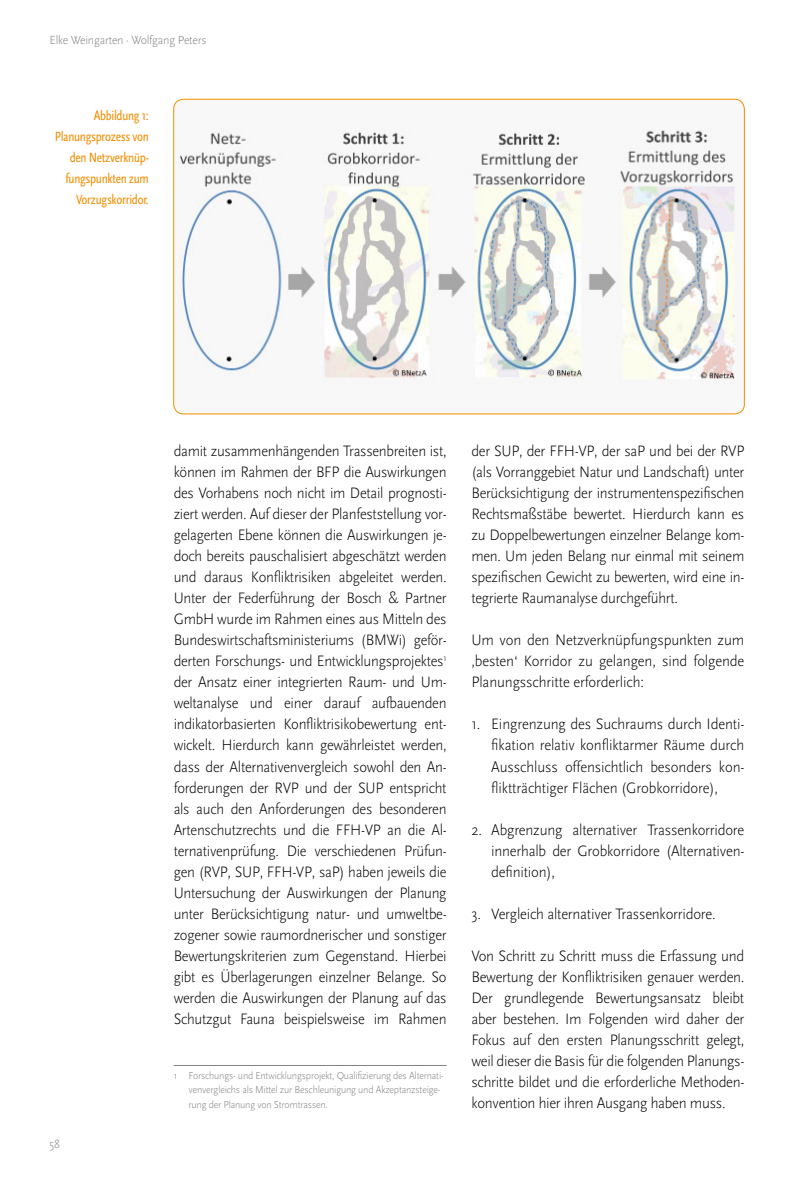
<style>
.page{position:relative;width:794px;height:1191px;background:#fff}
.page>*{position:absolute;margin:0;border:0;box-sizing:border-box;transform-origin:0 0}
.t1{font:300 15.75px/21px "Scala Sans Pro";letter-spacing:-.015em;color:#000;text-align:justify;scale:.94 1}
.t2{font:300 15.75px/21px "Scala Sans Pro";letter-spacing:-.015em;color:#000;text-align:justify;scale:.95 1}
.t3{font:condensed 14px/21px "Scala Sans Pro";letter-spacing:-.02em;color:#f38e00;text-align:right;scale:.95 1}
.t4{font:300 12.25px "Scala Sans Pro";letter-spacing:-.02em;color:#818383}
.t5{font:300 10.5px/14px "Scala Sans Pro";letter-spacing:-.02em;color:#818383;scale:.95 1}
</style>
<div class="page">
<hr style="left:174px;top:1065px;width:272px;height:1px;background:#818383">
<img style="left:174px;top:99px;width:570px;height:315px;border-radius:10px">
<p class="t4" style="left:50px;top:35px;width:158px">Elke Weingarten · Wolfgang Peters</p>
<p class="t3" style="left:55px;top:106px;width:100px">Abbildung 1:<br>Planungsprozess von den Netzverknüp&shy;fungspunkten zum<br>Vorzugskorridor.</p>
<p class="t4" style="left:50px;top:1139px;width:12px">58</p>
<p class="t1" style="left:174px;top:442px;width:292px">damit zusammenhängenden Trassenbreiten ist, können im Rahmen der BFP die Auswirkungen des Vorhabens noch nicht im Detail prognosti&shy;ziert werden. Auf dieser der Planfeststellung vor&shy;gelagerten Ebene können die Auswirkungen je&shy;doch bereits pauschalisiert abgeschätzt werden und daraus Konfliktrisiken abgeleitet werden.<br>Unter der Federführung der Bosch &amp; Partner GmbH wurde im Rahmen eines aus Mitteln des Bundeswirtschaftsministeriums (BMWi) geför&shy;derten Forschungs- und Entwicklungsprojektes<sup>1 </sup>der Ansatz einer integrierten Raum- und Um&shy;weltanalyse und einer darauf aufbauenden indikatorbasierten Konfliktrisikobewertung ent&shy;wickelt. Hierdurch kann gewährleistet werden, dass der Alternativenvergleich sowohl den An&shy;forderungen der RVP und der SUP entspricht als auch den Anforderungen des besonderen Artenschutzrechts und die FFH-VP an die Al&shy;ternativenprüfung. Die verschiedenen Prüfun&shy;gen (RVP, SUP, FFH-VP, saP) haben jeweils die Untersuchung der Auswirkungen der Planung unter Berücksichtigung natur- und umweltbe&shy;zogener sowie raumordnerischer und sonstiger Bewertungskriterien zum Gegenstand. Hierbei gibt es Überlagerungen einzelner Belange. So werden die Auswirkungen der Planung auf das Schutzgut Fauna beispielsweise im Rahmen</p>
<p class="t5" style="left:189px;top:1070px;width:270px;text-indent:-15px">1 Forschungs- und Entwicklungsprojekt‚ Qualifizierung des Alternati&shy;venvergleichs als Mittel zur Beschleunigung und Akzeptanzsteige&shy;rung der Planung von Stromtrassen.</p>
<p class="t1" style="left:471px;top:442px;width:292px">der SUP, der FFH-VP, der saP und bei der RVP (als Vorranggebiet Natur und Landschaft) unter Berücksichtigung der instrumentenspezifischen Rechtsmaßstäbe bewertet. Hierdurch kann es zu Doppelbewertungen einzelner Belange kom&shy;men. Um jeden Belang nur einmal mit seinem spezifischen Gewicht zu bewerten, wird eine in&shy;tegrierte Raumanalyse durchgeführt.</p>
<p class="t2" style="left:471px;top:631px;width:289px">Um von den Netzverknüpfungspunkten zum ‚besten‘ Korridor zu gelangen, sind folgende Planungsschritte erforderlich:</p>
<p class="t2" style="left:491px;top:715px;width:268px;text-indent:-20px">1. Eingrenzung des Suchraums durch Identi&shy;fikation relativ konfliktarmer Räume durch Ausschluss offensichtlich besonders kon&shy;fliktträchtiger Flächen (Grobkorridore),</p>
<p class="t2" style="left:491px;top:820px;width:268px;text-indent:-20px">2. Abgrenzung alternativer Trassenkorridore innerhalb der Grobkorridore (Alternativen&shy;definition),</p>
<p class="t2" style="left:471px;top:904px;width:258px">3. Vergleich alternativer Trassenkorridore.</p>
<p class="t2" style="left:471px;top:946px;width:289px">Von Schritt zu Schritt muss die Erfassung und Bewertung der Konfliktrisiken genauer werden.<br>Der grundlegende Bewertungsansatz bleibt aber bestehen. Im Folgenden wird daher der Fokus auf den ersten Planungsschritt gelegt, weil dieser die Basis für die folgenden Planungs&shy;schritte bildet und die erforderliche Methoden&shy;konvention hier ihren Ausgang haben muss.</p>
</div>
